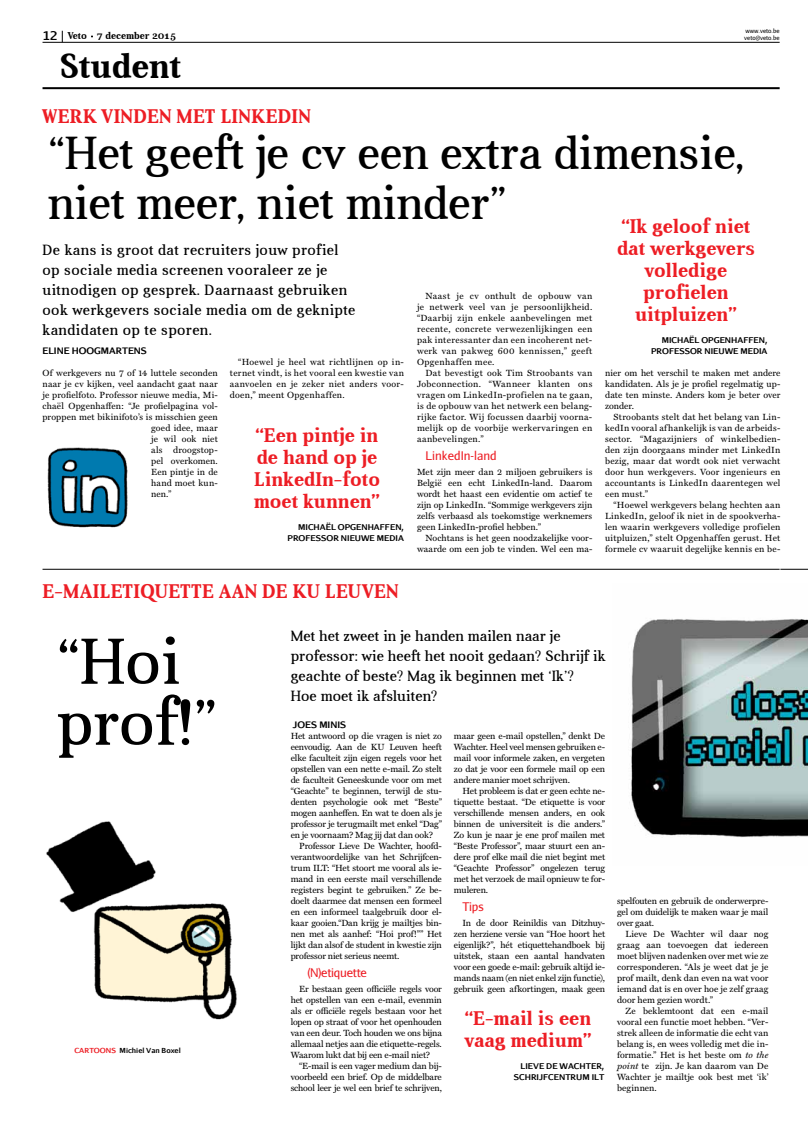
<style>
.page{position:relative;width:808px;height:1134px;background:#fff}
.page>*{position:absolute;margin:0;border:0;box-sizing:border-box;transform-origin:0 0}
.t1{font:65px/61px "Aver";color:#000}
.t2{font:47px/50px "Aver";color:#000}
.t3{font:700 35px "Aver";color:#000}
.t4{font:700 20px/22px "Aver";color:#ed1d24}
.t5{font:700 20px "Aver";letter-spacing:.02em;color:#ed1d24}
.t6{font:15px/20px "Aver";letter-spacing:.03em;color:#000}
.t7{font:15px/20px "Aver";letter-spacing:.01em;color:#000}
.t8{font:12px "Aurulent Sans";letter-spacing:-.02em;color:#ed1d24}
.t9{font:12px "Aurulent Sans";color:#ed1d24}
.t10{font:700 10px "Aver";color:#000}
.t11{font:9px/11px "Miller Text";color:#000;text-align:justify}
.t12{font:9px "Miller Text";letter-spacing:.02em;color:#000}
.t13{font:9px "Miller Text";letter-spacing:-.02em;color:#000}
.t14{font:700 9px "Aurulent Sans";color:#000}
.t15{font:9px "Miller Text";letter-spacing:.025em;color:#000}
.t16{font:700 8px/11px "Aurulent Sans";color:#000;text-align:right}
.t17{font:700 7px "Aurulent Sans";color:#000}
.t18{font:700 7px "Aurulent Sans";color:#ed1d24}
.t19{font:6px/7.2px "Aurulent Sans";color:#000}
.s1{font-family:"Aurulent Sans";font-size:12px}
.s2{color:#ed1d24}
.s3{font-style:italic}
</style>
<div class="page">
<hr style="left:43px;top:42px;width:737px;height:1px;background:#000">
<hr style="left:43px;top:87px;width:737px;height:2px;background:#000">
<img style="left:629px;top:619px;width:179px;height:219px">
<img style="left:47px;top:447px;width:81px;height:81px">
<img style="left:46px;top:821px;width:191px;height:199px">
<hr style="left:43px;top:569px;width:737px;height:1px;background:#000">
<svg style="left:780px;top:569px;width:28px;height:1px"></svg>
<p class="t10" style="left:43px;top:30px;width:135px"><span class="s1">12</span> Veto 7 december 2015</p>
<p class="t19" style="left:744px;top:27px;width:37px">www.veto.be veto@veto.be</p>
<h3 class="t3" style="left:60px;top:46px;width:123px">Student</h3>
<h3 class="t4" style="left:43px;top:105px;width:270px">Werk vinden met Linkedin</h3>
<h2 class="t2" style="left:48px;top:129px;width:698px">“Het geeft je cv een extra dimensie, niet meer, niet minder”</h2>
<h3 class="t6" style="left:43px;top:240px;width:314px">De kans is groot dat recruiters jouw profiel op sociale media screenen vooraleer ze je uitnodigen op gesprek. Daarnaast gebruiken ook werkgevers sociale media om de geknipte kandidaten op te sporen.</h3>
<p class="t14" style="left:43px;top:344px;width:105px">ELINE HOOGMARTENS</p>
<p class="t11" style="left:43px;top:367px;width:177px">Of werkgevers nu 7 of 14 luttele seconden</p>
<p class="t12" style="left:43px;top:378px;width:177px">naar je cv kijken, veel aandacht gaat naar</p>
<p class="t11" style="left:43px;top:389px;width:177px">je profielfoto. Professor nieuwe media, Mi-</p>
<p class="t12" style="left:43px;top:400px;width:177px">chaël Opgenhaffen: “Je profielpagina vol-</p>
<p class="t12" style="left:43px;top:411px;width:177px">proppen met bikinifoto’s is misschien geen</p>
<p class="t12" style="left:151px;top:422px;width:68px">goed idee, maar</p>
<p class="t15" style="left:151px;top:433px;width:68px">je wil ook niet</p>
<p class="t12" style="left:151px;top:444px;width:68px">als droogstop-</p>
<p class="t11" style="left:151px;top:455px;width:68px">pel overkomen.</p>
<p class="t11" style="left:151px;top:466px;width:68px">Een pintje in de</p>
<p class="t12" style="left:151px;top:477px;width:68px">hand moet kun-</p>
<p class="t11" style="left:151px;top:488px;width:22px">nen.”</p>
<h3 class="t4" style="left:617px;top:215px;width:139px;text-align:center">“Ik geloof niet dat werkgevers volledige profielen uitpluizen”</h3>
<p class="t16" style="left:651px;top:334px;width:118px">M ICHAËL OPGENHAFFEN,<br>PROFESSOR N IEUWE MEDIA</p>
<p class="t11" style="left:417px;top:290px;width:177px;text-indent:9px">Naast je cv onthult de opbouw van je netwerk veel van je persoonlijkheid. “Daarbij zijn enkele aanbevelingen met recente, concrete verwezenlijkingen een pak interessanter dan een incoherent net&shy;werk van pakweg 600 kennissen,” geeft Opgenhaffen mee.</p>
<p class="t11" style="left:417px;top:367px;width:177px;text-indent:9px">Dat bevestigt ook Tim Stroobants van Jobconnection. “Wanneer klanten ons vragen om LinkedIn-profielen na te gaan, is de opbouw van het netwerk een belang&shy;rijke factor. Wij focussen daarbij voorna&shy;melijk op de voorbije werkervaringen en aanbevelingen.”</p>
<h3 class="t9" style="left:426px;top:448px;width:73px">LinkedIn-land</h3>
<p class="t11" style="left:417px;top:466px;width:177px">Met zijn meer dan 2 miljoen gebruikers is België een echt LinkedIn-land. Daarom wordt het haast een evidentie om actief te zijn op LinkedIn. “Sommige werkgevers zijn zelfs verbaasd als toekomstige werknemers geen LinkedIn-profiel hebben.”</p>
<p class="t11" style="left:417px;top:532px;width:177px;text-align:right">Nochtans is het geen noodzakelijke voor&shy;waarde om een job te vinden. Wel een ma-</p>
<p class="t11" style="left:230px;top:356px;width:176px;text-indent:9px">“Hoewel je heel wat richtlijnen op in&shy;ternet vindt, is het vooral een kwestie van aanvoelen en je zeker niet anders voor&shy;doen,” meent Opgenhaffen.</p>
<p class="t11" style="left:605px;top:367px;width:177px">nier om het verschil te maken met andere kandidaten. Als je je profiel regelmatig up&shy;date ten minste. Anders kom je beter over zonder.</p>
<p class="t11" style="left:605px;top:411px;width:177px;text-indent:8px">Stroobants stelt dat het belang van Lin&shy;kedIn vooral afhankelijk is van de arbeids&shy;sector. “Magazijniers of winkelbedien&shy;den zijn doorgaans minder met LinkedIn bezig, maar dat wordt ook niet verwacht door hun werkgevers. Voor ingenieurs en accountants is LinkedIn daarentegen wel een must.”</p>
<p class="t11" style="left:605px;top:499px;width:177px;text-indent:9px">“Hoewel werkgevers belang hechten aan LinkedIn, geloof ik niet in de spookverha&shy;len waarin werkgevers volledige profielen uitpluizen,” stelt Opgenhaffen gerust. Het formele cv waaruit degelijke kennis en be-</p>
<h3 class="t4" style="left:254px;top:424px;width:128px">“Een pintje in de hand op je<br>LinkedIn-foto moet kunnen”</h3>
<p class="t16" style="left:287px;top:521px;width:118px">M ICHAËL OPGENHAFFEN,<br>PROFESSOR N IEUWE MEDIA</p>
<h3 class="t5" style="left:43px;top:580px;width:358px">E-mailetiquette aan de KU Leuven</h3>
<h1 class="t1" style="left:57px;top:632px;width:164px">“Hoi prof!”</h1>
<p class="t18" style="left:74px;top:1045px;width:27px">CA RTOON</p>
<p class="t17" style="left:111px;top:1045px;width:71px"><span class="s2">S</span> M ICHIEL VAN BOXEL</p>
<h3 class="t7" style="left:291px;top:626px;width:316px">Met het zweet in je handen mailen naar je professor: wie heeft het nooit gedaan? Schrijf ik geachte of beste? Mag ik beginnen met ‘Ik’?<br>Hoe moet ik afsluiten?</h3>
<p class="t14" style="left:293px;top:718px;width:54px">JOES MINIS</p>
<p class="t11" style="left:291px;top:730px;width:153px">Het antwoord op die vragen is niet zo</p>
<p class="t11" style="left:291px;top:741px;width:153px">eenvoudig. Aan de KU Leuven heeft</p>
<p class="t11" style="left:291px;top:752px;width:153px">elke faculteit zijn eigen regels voor het</p>
<p class="t11" style="left:291px;top:763px;width:153px">opstellen van een nette e-mail. Zo stelt</p>
<p class="t13" style="left:291px;top:774px;width:153px">de faculteit Geneeskunde voor om met</p>
<p class="t11" style="left:291px;top:785px;width:153px">“Geachte” te beginnen, terwijl de stu-</p>
<p class="t13" style="left:291px;top:796px;width:153px">denten psychologie ook met “Beste”</p>
<p class="t11" style="left:291px;top:807px;width:153px">mogen aanheffen. En wat te doen als je</p>
<p class="t11" style="left:291px;top:818px;width:153px">professor je terugmailt met enkel “Dag”</p>
<p class="t11" style="left:291px;top:829px;width:144px">en je voornaam? Mag jij dat dan ook?</p>
<p class="t11" style="left:299px;top:840px;width:144px">Professor Lieve De Wachter, hoofd-</p>
<p class="t11" style="left:291px;top:851px;width:153px">verantwoordelijke van het Schrijfcen-</p>
<p class="t11" style="left:291px;top:862px;width:153px">trum ILT: “Het stoort me vooral als ie-</p>
<p class="t11" style="left:291px;top:873px;width:153px">mand in een eerste mail verschillende</p>
<p class="t11" style="left:291px;top:884px;width:153px">registers begint te gebruiken.” Ze be-</p>
<p class="t11" style="left:291px;top:895px;width:153px">doelt daarmee dat mensen een formeel</p>
<p class="t11" style="left:291px;top:906px;width:153px">en een informeel taalgebruik door el-</p>
<p class="t11" style="left:291px;top:917px;width:153px">kaar gooien.“Dan krijg je mailtjes bin-</p>
<p class="t11" style="left:291px;top:928px;width:153px">nen met als aanhef: “Hoi prof!”” Het</p>
<p class="t11" style="left:291px;top:939px;width:153px">lijkt dan alsof de student in kwestie zijn</p>
<p class="t11" style="left:291px;top:950px;width:110px">professor niet serieus neemt.</p>
<h3 class="t8" style="left:307px;top:965px;width:61px">(N)etiquette</h3>
<p class="t11" style="left:291px;top:983px;width:153px;text-indent:9px">Er bestaan geen officiële regels voor het opstellen van een e-mail, evenmin als er officiële regels bestaan voor het lopen op straat of voor het openhouden van een deur. Toch houden we ons bijna allemaal netjes aan die etiquette-regels.<br>Waarom lukt dat bij een e-mail niet?</p>
<p class="t11" style="left:291px;top:1060px;width:153px;text-indent:9px">“E-mail is een vager medium dan bij&shy;voorbeeld een brief. Op de middelbare school leer je wel een brief te schrijven,</p>
<p class="t11" style="left:454px;top:730px;width:153px">maar geen e-mail opstellen,” denkt De Wachter. Heel veel mensen gebruiken e&shy;mail voor informele zaken, en vergeten zo dat je voor een formele mail op een andere manier moet schrijven.</p>
<p class="t11" style="left:454px;top:785px;width:153px;text-indent:9px">Het probleem is dat er geen echte ne&shy;tiquette bestaat. “De etiquette is voor verschillende mensen anders, en ook binnen de universiteit is die anders.” Zo kun je naar je ene prof mailen met “Beste Professor”, maar stuurt een an&shy;dere prof elke mail die niet begint met “Geachte Professor” ongelezen terug met het verzoek de mail opnieuw te for&shy;muleren.</p>
<h3 class="t8" style="left:462px;top:899px;width:23px">Tips</h3>
<p class="t11" style="left:454px;top:917px;width:153px;text-indent:9px">In de door Reinildis van Ditzhuy&shy;zen herziene versie van “Hoe hoort het eigenlijk?”, hét etiquettehandboek bij uitstek, staan een aantal handvaten voor een goede e-mail: gebruik altijd ie&shy;mands naam (en niet enkel zijn functie), gebruik geen afkortingen, maak geen</p>
<h3 class="t4" style="left:465px;top:1007px;width:128px">“E-mail is een vaag medium”</h3>
<p class="t16" style="left:514px;top:1060px;width:92px">LIEVE DE WACHTER,<br>SCHRIJFCENTRUM ILT</p>
<p class="t11" style="left:617px;top:895px;width:153px">spelfouten en gebruik de onderwerpre&shy;gel om duidelijk te maken waar je mail over gaat.</p>
<p class="t11" style="left:617px;top:928px;width:153px;text-indent:9px">Lieve De Wachter wil daar nog graag aan toevoegen dat iedereen moet blijven nadenken over met wie ze corresponderen. “Als je weet dat je je prof mailt, denk dan even na wat voor iemand dat is en over hoe je zelf graag door hem gezien wordt.”</p>
<p class="t11" style="left:617px;top:1005px;width:153px;text-indent:9px">Ze beklemtoont dat een e-mail vooral een functie moet hebben. “Ver&shy;strek alleen de informatie die echt van belang is, en wees volledig met die in&shy;formatie.” Het is het beste om <span class="s3">to the point</span> te zijn. Je kan daarom van De Wachter je mailtje ook best met ‘ik’ beginnen.</p>
</div>
